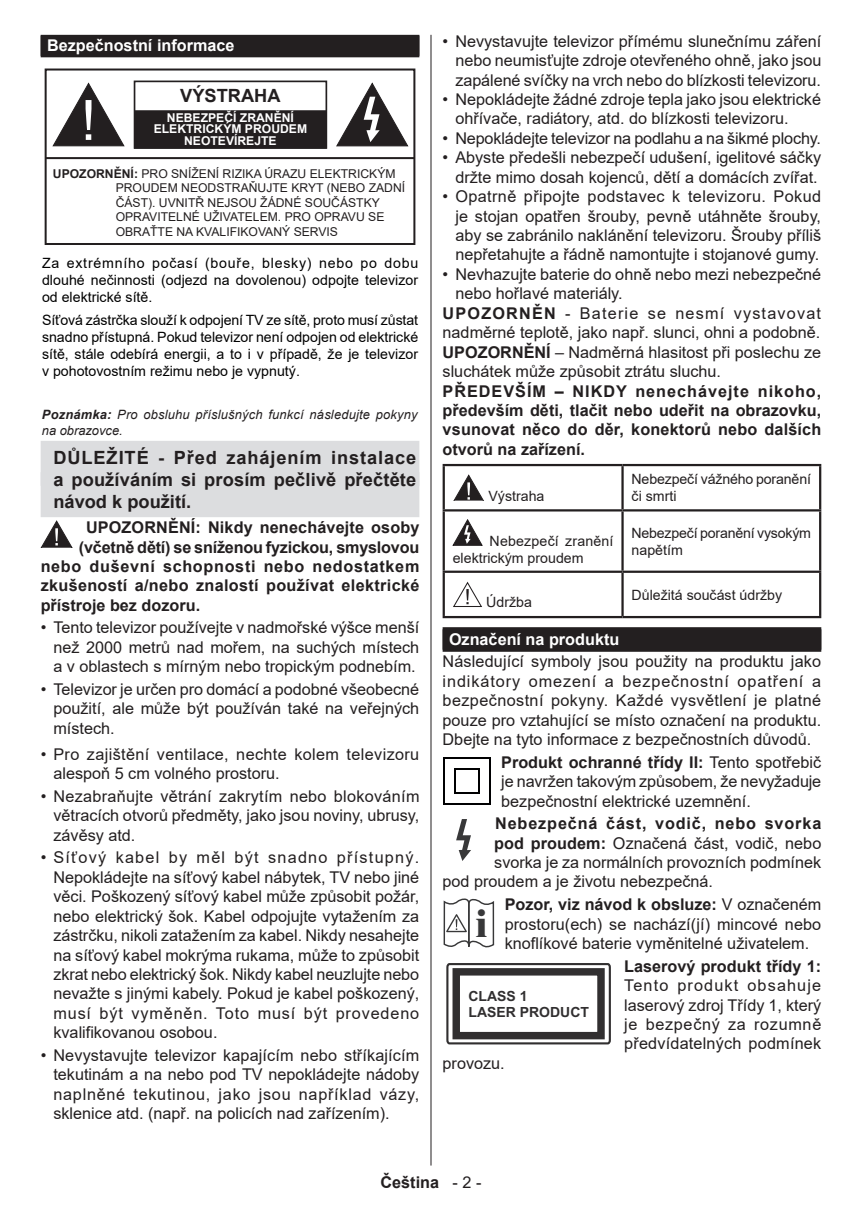
<style>
.page{position:relative;width:862px;height:1212px;background:#fff}
.page>*{position:absolute;margin:0;border:0;box-sizing:border-box;transform-origin:0 0}
.t1{font:800 38.93px "Times New Roman";color:#383839}
.t2{font:700 18.22px/21.8px "Arial";letter-spacing:.01em;color:#231f20;text-align:justify}
.t3{font:16.2px/19.3px "Arial";color:#231f20;text-align:justify}
.t4{font:700 16.2px/19.3px "Arial";letter-spacing:.01em;color:#231f20;text-align:justify}
.t5{font:16.2px/19.3px "Arial";letter-spacing:.025em;color:#231f20}
.t6{font:700 16.2px "Arial";letter-spacing:-.015em;color:#231f20}
.t7{font:700 16.2px "Arial";color:#fff}
.t8{font:700 16.2px "Arial";letter-spacing:.04em;color:#231f20}
.t9{font:16.2px "Arial";letter-spacing:.075em;color:#231f20}
.t10{font:700 16.2px "Arial";letter-spacing:.055em;color:#231f20}
.t11{font:14.17px/17.1px "Arial";color:#000;text-align:justify}
.t12{font:14.17px/17.1px "Arial";color:#231f20}
.t13{font:700 13.95px/15.5px "Arial";color:#312f30}
.t14{font:italic 12.83px/15.5px "Arial";letter-spacing:.015em;color:#231f20}
.t15{font:12.15px/14.6px "Arial";color:#231f20}
.t16{font:700 12.15px/11.2px "Arial";color:#fff;text-align:center}
.s1{font-weight:700}
.s2{font-weight:400}
</style>
<div class="page">
<hr style="left:430px;top:35px;width:1px;height:1130px;background:#231f20">
<div style="left:41px;top:35px;width:378px;height:22px;background:#231f20"></div>
<div style="left:41px;top:441px;width:378px;height:45px;background:#dcdddf"></div>
<div style="left:41px;top:472px;width:378px;height:45px;background:#dcdddf"></div>
<div style="left:45px;top:69px;width:370px;height:176px;border:2px solid #231f20"></div>
<div style="left:135px;top:111px;width:190px;height:37px;background:#231f20"></div>
<div style="left:134px;top:110px;width:192px;height:39px;border:2px solid #231f20"></div>
<div style="left:134px;top:81px;width:193px;height:68px;border:2px solid #231f20"></div>
<svg style="left:336px;top:82px;width:72px;height:65px"></svg>
<svg style="left:52px;top:83px;width:73px;height:64px"></svg>
<hr style="left:46px;top:157px;width:368px;height:2px;background:#231f20">
<svg style="left:41px;top:521px;width:31px;height:26px"></svg>
<div style="left:442px;top:627px;width:378px;height:23px;background:#231f20"></div>
<div style="left:442px;top:629px;width:378px;height:23px;background:#231f20"></div>
<hr style="left:442px;top:464px;width:180px;height:2px;background:#231f20">
<hr style="left:442px;top:466px;width:2px;height:43px;background:#231f20">
<hr style="left:622px;top:464px;width:198px;height:2px;background:#231f20">
<hr style="left:621px;top:466px;width:2px;height:43px;background:#231f20">
<hr style="left:818px;top:466px;width:2px;height:43px;background:#231f20">
<hr style="left:442px;top:509px;width:180px;height:2px;background:#231f20">
<hr style="left:442px;top:511px;width:2px;height:60px;background:#231f20">
<hr style="left:622px;top:509px;width:198px;height:2px;background:#231f20">
<hr style="left:621px;top:511px;width:2px;height:60px;background:#231f20">
<hr style="left:818px;top:511px;width:2px;height:60px;background:#231f20">
<hr style="left:442px;top:571px;width:180px;height:2px;background:#231f20">
<hr style="left:442px;top:573px;width:2px;height:43px;background:#231f20">
<hr style="left:622px;top:571px;width:198px;height:2px;background:#231f20">
<hr style="left:621px;top:573px;width:2px;height:43px;background:#231f20">
<hr style="left:818px;top:573px;width:2px;height:43px;background:#231f20">
<hr style="left:442px;top:616px;width:180px;height:2px;background:#231f20">
<hr style="left:622px;top:616px;width:198px;height:2px;background:#231f20">
<svg style="left:453px;top:475px;width:30px;height:26px"></svg>
<svg style="left:452px;top:519px;width:30px;height:27px"></svg>
<svg style="left:453px;top:581px;width:29px;height:26px"></svg>
<img style="left:443px;top:757px;width:48px;height:48px">
<svg style="left:456px;top:819px;width:15px;height:42px"></svg>
<svg style="left:443px;top:898px;width:52px;height:50px"></svg>
<svg style="left:446px;top:963px;width:165px;height:82px"></svg>
<div style="left:452px;top:968px;width:152px;height:71px;border:7px solid #312f30"></div>
<p class="t7" style="left:47px;top:34px;width:189px">Bezpečnostní informace</p>
<p class="t2" style="left:180px;top:84px;width:102px">VÝSTRAHA</p>
<p class="t16" style="left:154px;top:112px;width:155px">NEBEZPEČÍ ZRANĚNÍ<br>ELEKTRICKÝM PROUDEM<br>NEOTEVÍREJTE</p>
<p class="t15" style="left:116px;top:166px;width:291px;text-indent:-63px"><span class="s1">UPOZORNĚNÍ:</span> PRO SNÍŽENÍ RIZIKA ÚRAZU ELEKTRICKÝM PROUDEM NEODSTRAŇUJTE KRYT (NEBO ZADNÍ ČÁST). UVNITŘ NEJSOU ŽÁDNÉ SOUČÁSTKY OPRAVITELNÉ UŽIVATELEM. PRO OPRAVU SE OBRAŤTE NA KVALIFIKOVANÝ SERVIS</p>
<p class="t11" style="left:42px;top:254px;width:377px">Za extrémního počasí (bouře, blesky) nebo po dobu dlouhé nečinnosti (odjezd na dovolenou) odpojte televizor od elektrické sítě.</p>
<p class="t11" style="left:42px;top:311px;width:377px">Síťová zástrčka slouží k odpojení TV ze sítě, proto musí zůstat snadno přístupná. Pokud televizor není odpojen od elektrické sítě, stále odebírá energii, a to i v případě, že je televizor v pohotovostním režimu nebo je vypnutý.</p>
<p class="t14" style="left:42px;top:407px;width:377px"><span class="s1">Poznámka:</span> Pro obsluhu příslušných funkcí následujte pokyny na obrazovce.</p>
<p class="t2" style="left:53px;top:447px;width:364px">DŮLEŽITÉ - Před zahájením instalace a používáním si prosím pečlivě přečtěte návod k použití.</p>
<p class="t4" style="left:86px;top:518px;width:335px">UPOZORNĚNÍ: Nikdy nenechávejte osoby</p>
<p class="t6" style="left:79px;top:535px;width:341px">(včetně dětí) se sníženou fyzickou, smyslovou</p>
<p class="t8" style="left:41px;top:555px;width:380px">nebo duševní schopnosti nebo nedostatkem</p>
<p class="t4" style="left:41px;top:576px;width:380px">zkušeností a/nebo znalostí používat elektrické</p>
<p class="t4" style="left:41px;top:596px;width:161px">přístroje bez dozoru.</p>
<p class="t3" style="left:53px;top:618px;width:367px;text-indent:-13px">• Tento televizor používejte v nadmořské výšce menší než 2000 metrů nad mořem, na suchých místech a v oblastech s mírným nebo tropickým podnebím.</p>
<p class="t3" style="left:53px;top:679px;width:367px;text-indent:-13px">• Televizor je určen pro domácí a podobné všeobecné použití, ale může být používán také na veřejných místech.</p>
<p class="t5" style="left:53px;top:744px;width:367px;text-indent:-13px">• Pro zajištění ventilace, nechte kolem televizoru alespoň 5 cm volného prostoru.</p>
<p class="t3" style="left:53px;top:786px;width:367px;text-indent:-13px">• Nezabraňujte větrání zakrytím nebo blokováním větracích otvorů předměty, jako jsou noviny, ubrusy, závěsy atd.</p>
<p class="t3" style="left:53px;top:848px;width:367px;text-indent:-13px">• Síťový kabel by měl být snadno přístupný.<br>Nepokládejte na síťový kabel nábytek, TV nebo jiné věci. Poškozený síťový kabel může způsobit požár, nebo elektrický šok. Kabel odpojujte vytažením za zástrčku, nikoli zatažením za kabel. Nikdy nesahejte na síťový kabel mokrýma rukama, může to způsobit zkrat nebo elektrický šok. Nikdy kabel neuzlujte nebo nevažte s jinými kabely. Pokud je kabel poškozený, musí být vyměněn. Toto musí být provedeno kvalifikovanou osobou.</p>
<p class="t3" style="left:53px;top:1045px;width:367px;text-indent:-13px">• Nevystavujte televizor kapajícím nebo stříkajícím tekutinám a na nebo pod TV nepokládejte nádoby naplněné tekutinou, jako jsou například vázy, sklenice atd. (např. na policích nad zařízením).</p>
<p class="t3" style="left:455px;top:31px;width:367px;text-indent:-13px">• Nevystavujte televizor přímému slunečnímu záření nebo neumisťujte zdroje otevřeného ohně, jako jsou zapálené svíčky na vrch nebo do blízkosti televizoru.</p>
<p class="t3" style="left:455px;top:89px;width:367px;text-indent:-13px">• Nepokládejte žádné zdroje tepla jako jsou elektrické ohřívače, radiátory, atd. do blízkosti televizoru.</p>
<p class="t3" style="left:442px;top:128px;width:380px">• Nepokládejte televizor na podlahu a na šikmé plochy.</p>
<p class="t3" style="left:442px;top:148px;width:380px;text-align:center">• Abyste předešli nebezpečí udušení, igelitové sáčky držte mimo dosah kojenců, dětí a domácích zvířat.</p>
<p class="t3" style="left:455px;top:187px;width:367px;text-indent:-13px">• Opatrně připojte podstavec k televizoru. Pokud je stojan opatřen šrouby, pevně utáhněte šrouby, aby se zabránilo naklánění televizoru. Šrouby příliš nepřetahujte a řádně namontujte i stojanové gumy.</p>
<p class="t3" style="left:442px;top:264px;width:380px">• Nevhazujte baterie do ohně nebo mezi nebezpečné</p>
<p class="t3" style="left:455px;top:284px;width:169px">nebo hořlavé materiály.</p>
<p class="t9" style="left:442px;top:302px;width:380px"><span class="s1">UPOZORNĚN</span> - Baterie se nesmí vystavovat</p>
<p class="t3" style="left:442px;top:323px;width:379px">nadměrné teplotě, jako např. slunci, ohni a podobně.</p>
<p class="t3" style="left:442px;top:342px;width:380px"><span class="s1">UPOZORNĚNÍ</span> – Nadměrná hlasitost při poslechu ze</p>
<p class="t3" style="left:442px;top:362px;width:280px">sluchátek může způsobit ztrátu sluchu.</p>
<p class="t4" style="left:442px;top:381px;width:380px">PŘEDEVŠÍM – NIKDY nenechávejte nikoho, především děti, tlačit nebo udeřit na obrazovku, vsunovat něco do děr, konektorů nebo dalších otvorů na zařízení.</p>
<p class="t12" style="left:488px;top:487px;width:57px">Výstraha</p>
<p class="t12" style="left:631px;top:471px;width:181px">Nebezpečí vážného poranění či smrti</p>
<p class="t12" style="left:452px;top:532px;width:162px;text-indent:37px">Nebezpečí zranění elektrickým proudem</p>
<p class="t12" style="left:631px;top:524px;width:181px">Nebezpečí poranění vysokým napětím</p>
<p class="t12" style="left:486px;top:594px;width:47px">Údržba</p>
<p class="t12" style="left:631px;top:586px;width:152px">Důležitá součást údržby</p>
<p class="t7" style="left:448px;top:627px;width:172px">Označení na produktu</p>
<p class="t3" style="left:442px;top:652px;width:380px">Následující symboly jsou použity na produktu jako indikátory omezení a bezpečnostní opatření a bezpečnostní pokyny. Každé vysvětlení je platné pouze pro vztahující se místo označení na produktu.<br>Dbejte na tyto informace z bezpečnostních důvodů.</p>
<p class="t3" style="left:501px;top:752px;width:321px"><span class="s1">Produkt ochranné třídy II:</span> Tento spotřebič je navržen takovým způsobem, že nevyžaduje bezpečnostní elektrické uzemnění.</p>
<p class="t10" style="left:495px;top:812px;width:327px">Nebezpečná část, vodič, nebo svorka</p>
<p class="t3" style="left:494px;top:833px;width:328px"><span class="s1">pod proudem:</span> Označená část, vodič, nebo</p>
<p class="t3" style="left:494px;top:852px;width:328px">svorka je za normálních provozních podmínek</p>
<p class="t3" style="left:442px;top:872px;width:272px">pod proudem a je životu nebezpečná.</p>
<h1 class="t1" style="left:475px;top:901px;width:13px">i</h1>
<p class="t3" style="left:504px;top:895px;width:318px"><span class="s1">Pozor, viz návod k obsluze:</span> V označeném prostoru(ech) se nachází(jí) mincové nebo knoflíkové baterie vyměnitelné uživatelem.</p>
<p class="t13" style="left:468px;top:989px;width:122px">CLASS 1<br>LASER PRODUCT</p>
<p class="t4" style="left:624px;top:956px;width:198px">Laserový produkt třídy 1:</p>
<p class="t3" style="left:624px;top:975px;width:198px">Tento produkt obsahuje laserový zdroj Třídy 1, který je bezpečný za rozumně předvídatelných podmínek</p>
<p class="t3" style="left:442px;top:1053px;width:64px">provozu.</p>
<p class="t4" style="left:380px;top:1173px;width:102px">Čeština <span class="s2">- 2 -</span></p>
</div>
